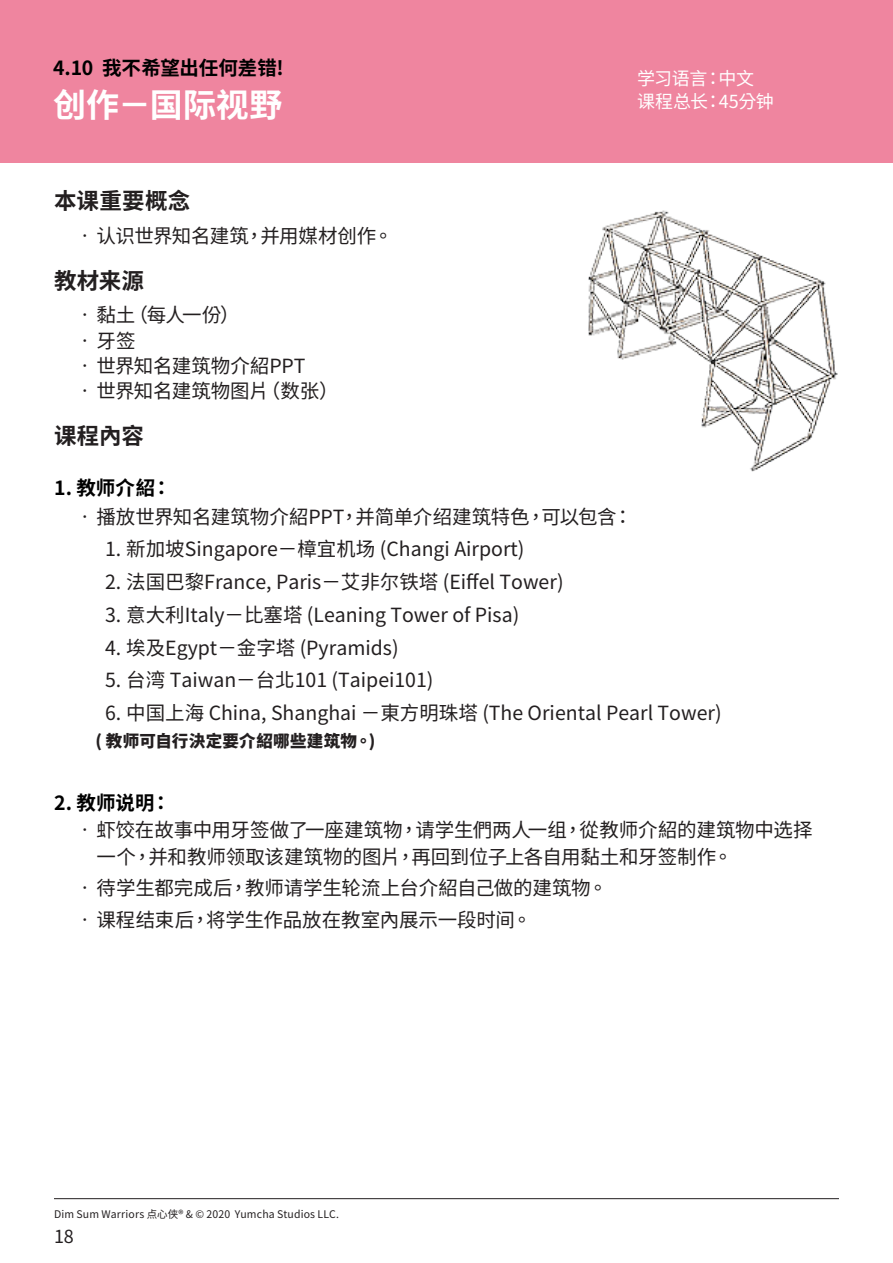
<style>
.page{position:relative;width:893px;height:1263px;background:#fff}
.page>*{position:absolute;margin:0;border:0;box-sizing:border-box;transform-origin:0 0}
.t1{font:700 33px "Noto Sans CJ Ktc";letter-spacing:.005em;color:#fff}
.t2{font:700 22.5px "Noto Sans CJ Ktc";letter-spacing:.01em;color:#231f20}
.t3{font:19.5px/27px "Noto Sans CJ Ktc";color:#231f20}
.t4{font:700 19.5px "Noto Sans CJ Ktc";color:#000}
.t5{font:19.5px "Noto Sans CJ Ktc";letter-spacing:-.02em;color:#231f20}
.t6{font:18px "Noto Sans CJ Ktc";letter-spacing:-.02em;color:#fff}
.t7{font:18px "Noto Sans CJ Ktc";color:#231f20}
.t8{font:900 16.5px "Noto Sans CJ Ktc";letter-spacing:.015em;color:#231f20}
.t9{font:10.5px "Noto Sans CJ Ktc";letter-spacing:.015em;color:#231f20}
</style>
<div class="page">
<hr style="left:54px;top:1198px;width:785px;height:1px;background:#231f20">
<div style="left:0;top:0;width:893px;height:163px;background:#ef859f"></div>
<img style="left:588px;top:210px;width:250px;height:262px">
<h3 class="t4" style="left:53px;top:57px;width:232px">4.10 我不希望出任何差错!</h3>
<h1 class="t1" style="left:53px;top:86px;width:231px">创作－国际视野</h1>
<p class="t6" style="left:637px;top:68px;width:119px">学习语言：中文</p>
<p class="t6" style="left:637px;top:91px;width:138px">课程总长：45分钟</p>
<h2 class="t2" style="left:54px;top:188px;width:138px">本课重要概念</h2>
<p class="t5" style="left:75px;top:225px;width:319px">• 认识世界知名建筑，并用媒材创作。</p>
<h2 class="t2" style="left:54px;top:268px;width:92px">教材来源</h2>
<p class="t3" style="left:75px;top:302px;width:166px">• 黏土（每人一份）</p>
<p class="t3" style="left:75px;top:327px;width:62px">• 牙签</p>
<p class="t3" style="left:75px;top:353px;width:232px">• 世界知名建筑物介紹PPT</p>
<p class="t3" style="left:75px;top:378px;width:265px">• 世界知名建筑物图片（数张）</p>
<h2 class="t2" style="left:54px;top:423px;width:91px">课程內容</h2>
<h3 class="t4" style="left:54px;top:477px;width:119px">1. 教师介紹：</h3>
<p class="t3" style="left:75px;top:503px;width:559px">• 播放世界知名建筑物介紹PPT，并简单介绍建筑特色，可以包含：</p>
<p class="t3" style="left:105px;top:536px;width:421px">1. 新加坡Singapore－樟宜机场 (Changi Airport)</p>
<p class="t3" style="left:105px;top:569px;width:460px">2. 法国巴黎France, Paris－艾非尔铁塔 (Eiffel Tower)</p>
<p class="t3" style="left:105px;top:602px;width:416px">3. 意大利Italy－比塞塔 (Leaning Tower of Pisa)</p>
<p class="t3" style="left:105px;top:634px;width:295px">4. 埃及Egypt－金字塔 (Pyramids)</p>
<p class="t3" style="left:105px;top:667px;width:330px">5. 台湾 Taiwan－台北101 (Taipei101)</p>
<p class="t3" style="left:105px;top:700px;width:618px">6. 中国上海 China, Shanghai －東方明珠塔 (The Oriental Pearl Tower)</p>
<h4 class="t8" style="left:96px;top:732px;width:281px">( 教师可自行決定要介紹哪些建筑物。)</h4>
<h3 class="t4" style="left:54px;top:792px;width:118px">2. 教师说明：</h3>
<p class="t3" style="left:97px;top:817px;width:718px;text-indent:-21px">• 虾饺在故事中用牙签做了一座建筑物，请学生們两人一组，從教师介紹的建筑物中选择一个，并和教师领取该建筑物的图片，再回到位子上各自用黏土和牙签制作。</p>
<p class="t3" style="left:75px;top:875px;width:534px">• 待学生都完成后，教师请学生轮流上台介紹自己做的建筑物。</p>
<p class="t3" style="left:75px;top:906px;width:458px">• 课程结束后，将学生作品放在教室內展示一段时间。</p>
<p class="t9" style="left:54px;top:1208px;width:287px">Dim Sum Warriors 点心侠® &amp; © 2020 Yumcha Studios LLC.</p>
<p class="t7" style="left:54px;top:1226px;width:21px">18</p>
</div>
